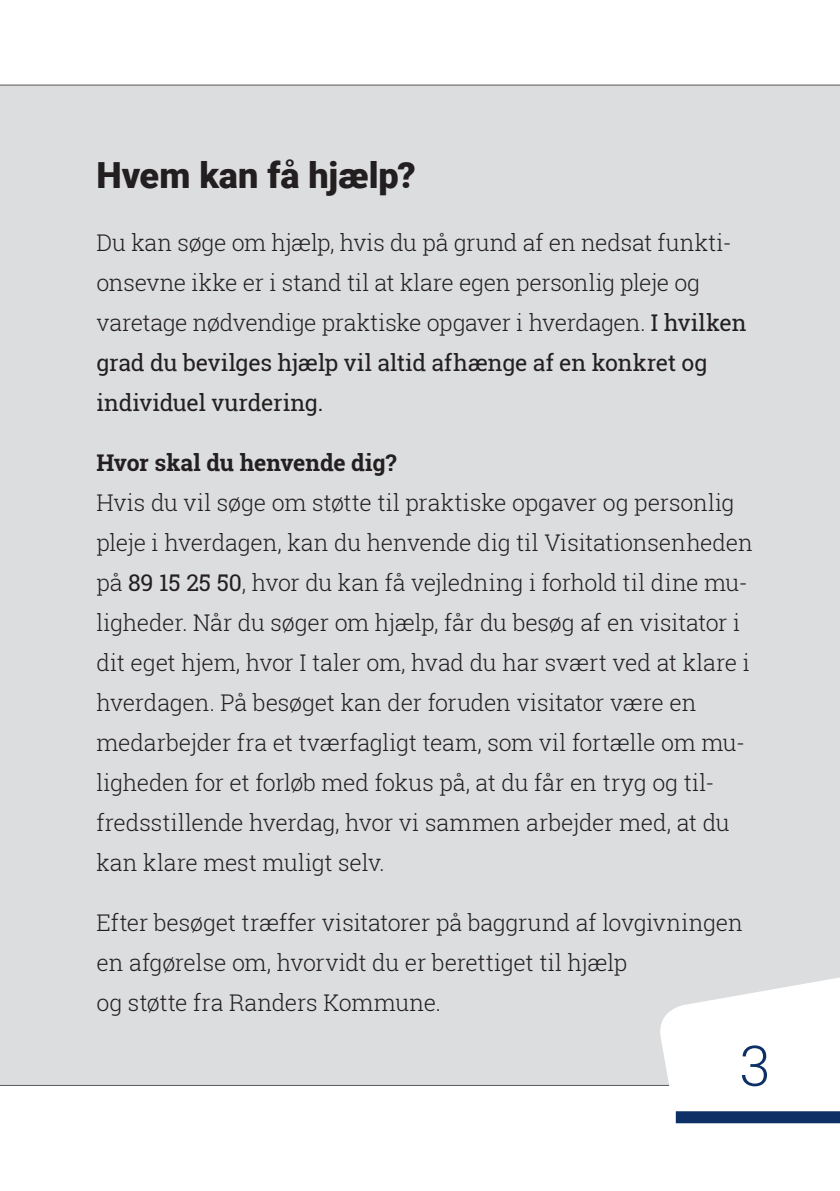
<style>
.page{position:relative;width:840px;height:1191px;background:#fff}
.page>*{position:absolute;margin:0;border:0;box-sizing:border-box;transform-origin:0 0}
.t1{font:300 56px "Roboto";color:#0d3166}
.t2{font:900 36px "Roboto";color:#231f20}
.t3{font:300 23px/40px "Roboto Slab";letter-spacing:-.01em;color:#231f20}
.t4{font:700 23px "Roboto Slab";letter-spacing:-.01em;color:#231f20}
.s1{font-weight:400}
</style>
<div class="page">
<div style="left:0;top:85px;width:839px;height:1000px;background:#dcdddf"></div>
<hr style="left:0;top:85px;width:839px;height:1px;background:#57585a">
<svg style="left:660px;top:978px;width:179px;height:146px;fill:#fff"></svg>
<div style="left:675px;top:1111px;width:164px;height:12px;background:#0d3166"></div>
<hr style="left:0;top:1085px;width:668px;height:1px;background:#57585a">
<h2 class="t2" style="left:96px;top:150px;width:321px">Hvem kan få hjælp?</h2>
<p class="t3" style="left:96px;top:222px;width:651px">Du kan søge om hjælp, hvis du på grund af en nedsat funkti&shy;onsevne ikke er i stand til at klare egen personlig pleje og varetage nødvendige praktiske opgaver i hverdagen. <span class="s1">I hvilken grad du bevilges hjælp vil altid afhænge af en konkret og individuel vurdering.</span></p>
<p class="t4" style="left:96px;top:447px;width:301px">Hvor skal du henvende dig?</p>
<p class="t3" style="left:96px;top:482px;width:657px">Hvis du vil søge om støtte til praktiske opgaver og personlig pleje i hverdagen, kan du henvende dig til Visitationsenheden på <span class="s1">89 15 25 50</span>, hvor du kan få vejledning i forhold til dine mu&shy;ligheder. Når du søger om hjælp, får du besøg af en visitator i dit eget hjem, hvor I taler om, hvad du har svært ved at klare i hverdagen. På besøget kan der foruden visitator være en medarbejder fra et tværfagligt team, som vil fortælle om mu&shy;ligheden for et forløb med fokus på, at du får en tryg og til&shy;fredsstillende hverdag, hvor vi sammen arbejder med, at du kan klare mest muligt selv.</p>
<p class="t3" style="left:96px;top:902px;width:647px">Efter besøget træffer visitatorer på baggrund af lovgivningen en afgørelse om, hvorvidt du er berettiget til hjælp<br>og støtte fra Randers Kommune.</p>
<h1 class="t1" style="left:738px;top:1026px;width:33px">3</h1>
</div>
